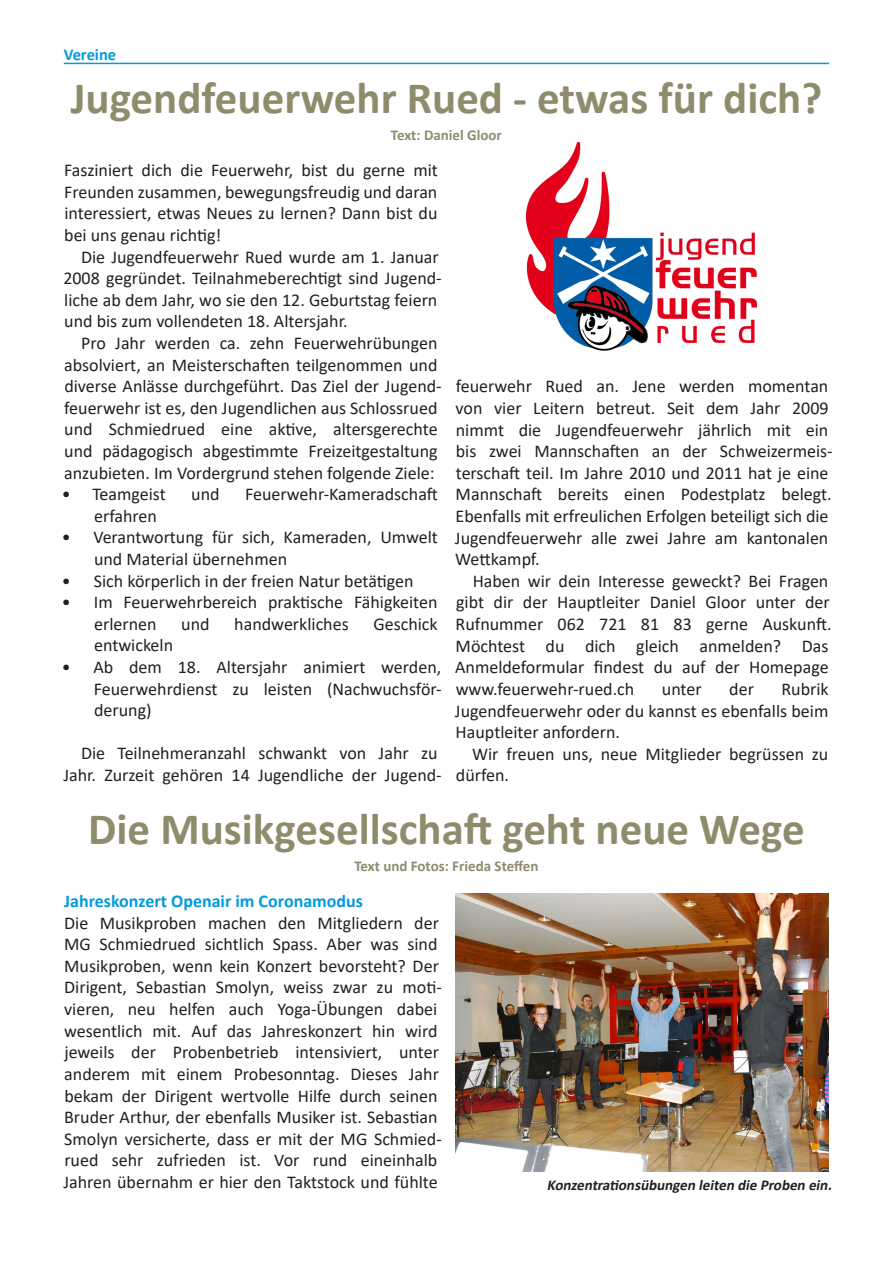
<style>
.page{position:relative;width:893px;height:1263px;background:#fff}
.page>*{position:absolute;margin:0;border:0;box-sizing:border-box;transform-origin:0 0}
.t1{font:700 45px "Calibri";color:#8f8b6d}
.t2{font:18px/21.6px "Calibri";color:#231f20}
.t3{font:700 18px "Calibri";color:#009bde}
.t4{font:700 16.5px "Calibri";color:#009bde}
.t5{font:700 15px "Calibri";color:#8f8b6d}
.t6{font:italic 700 15px "Calibri";color:#231f20}
</style>
<div class="page">
<hr style="left:64px;top:63px;width:765px;height:1px;background:#009bde">
<img style="left:455px;top:893px;width:374px;height:278px">
<img style="left:527px;top:142px;width:231px;height:209px">
<p class="t4" style="left:64px;top:43px;width:54px">Vereine</p>
<p class="t1" style="left:71px;top:66px;width:753px">Jugendfeuerwehr Rued - etwas für dich?</p>
<p class="t5" style="left:391px;top:125px;width:113px">Text: Daniel Gloor</p>
<p class="t2" style="left:64px;top:159px;width:375px;text-align:justify">Fasziniert dich die Feuerwehr, bist du gerne mit Freunden zusammen, bewegungsfreudig und daran interessiert, etwas Neues zu lernen? Dann bist du bei uns genau richtig!</p>
<p class="t2" style="left:63px;top:245px;width:380px;text-indent:18px">Die Jugendfeuerwehr Rued wurde am 1. Januar 2008 gegründet. Teilnahmeberechtigt sind Jugend&shy;liche ab dem Jahr, wo sie den 12. Geburtstag feiern und bis zum vollendeten 18. Altersjahr.</p>
<p class="t2" style="left:64px;top:332px;width:379px;text-indent:17px">Pro Jahr werden ca. zehn Feuerwehrübungen absolviert, an Meisterschaften teilgenommen und diverse Anlässe durchgeführt. Das Ziel der Jugend&shy;feuerwehr ist es, den Jugendlichen aus Schlossrued und Schmiedrued eine aktive, altersgerechte und pädagogisch abgestimmte Freizeitgestaltung anzubieten. Im Vordergrund stehen folgende Ziele:</p>
<p class="t2" style="left:62px;top:483px;width:106px">• Teamgeist</p>
<p class="t2" style="left:191px;top:483px;width:30px">und</p>
<p class="t2" style="left:245px;top:483px;width:194px">Feuerwehr-Kameradschaft</p>
<p class="t2" style="left:94px;top:504px;width:64px">erfahren</p>
<p class="t2" style="left:94px;top:526px;width:345px;text-indent:-32px">• Verantwortung für sich, Kameraden, Umwelt und Material übernehmen</p>
<p class="t2" style="left:62px;top:569px;width:353px">• Sich körperlich in der freien Natur betätigen</p>
<p class="t2" style="left:94px;top:591px;width:345px;text-indent:-32px">• Im Feuerwehrbereich praktische Fähigkeiten erlernen</p>
<p class="t2" style="left:455px;top:375px;width:379px">feuerwehr Rued an. Jene werden momentan von vier Leitern betreut. Seit dem Jahr 2009 nimmt die Jugendfeuerwehr jährlich mit ein bis zwei Mannschaften an der Schweizermeis&shy;terschaft teil. Im Jahre 2010 und 2011 hat je eine Mannschaft bereits einen Podestplatz belegt.<br>Ebenfalls mit erfreulichen Erfolgen beteiligt sich die Jugendfeuerwehr alle zwei Jahre am kantonalen Wettkampf.</p>
<p class="t2" style="left:455px;top:570px;width:378px;text-indent:18px">Haben wir dein Interesse geweckt? Bei Fragen gibt dir der Hauptleiter Daniel Gloor unter der Rufnummer 062 721 81 83 gerne Auskunft.<br>Möchtest du dich gleich anmelden? Das Anmeldeformular findest du auf der Homepage www.feuerwehr-rued.ch</p>
<p class="t2" style="left:181px;top:612px;width:30px">und</p>
<p class="t2" style="left:234px;top:612px;width:116px">handwerkliches</p>
<p class="t2" style="left:373px;top:612px;width:66px">Geschick</p>
<p class="t2" style="left:94px;top:634px;width:81px">entwickeln</p>
<p class="t2" style="left:94px;top:656px;width:349px;text-align:justify;text-indent:-32px">• Ab dem 18. Altersjahr animiert werden, Feuerwehrdienst zu leisten (Nachwuchsför&shy;derung)</p>
<p class="t2" style="left:63px;top:742px;width:380px;text-align:right">Die Teilnehmeranzahl schwankt von Jahr zu<br>Jahr. Zurzeit gehören 14 Jugendliche der Jugend-</p>
<p class="t2" style="left:455px;top:678px;width:375px;text-align:justify;text-indent:326px">Rubrik Jugendfeuerwehr oder du kannst es ebenfalls beim Hauptleiter anfordern.</p>
<p class="t2" style="left:456px;top:742px;width:374px;text-indent:16px">Wir freuen uns, neue Mitglieder begrüssen zu dürfen.</p>
<p class="t2" style="left:662px;top:678px;width:41px">unter</p>
<p class="t2" style="left:729px;top:678px;width:26px">der</p>
<p class="t1" style="left:88px;top:797px;width:718px">Die Musikgesellschaft geht neue Wege</p>
<p class="t5" style="left:354px;top:855px;width:186px">Text und Fotos: Frieda Steffen</p>
<p class="t3" style="left:64px;top:888px;width:300px">Jahreskonzert Openair im Coronamodus</p>
<p class="t2" style="left:63px;top:911px;width:380px">Die Musikproben machen den Mitgliedern der MG Schmiedrued sichtlich Spass. Aber was sind Musikproben, wenn kein Konzert bevorsteht? Der Dirigent, Sebastian Smolyn, weiss zwar zu moti&shy;vieren, neu helfen auch Yoga-Übungen dabei wesentlich mit. Auf das Jahreskonzert hin wird jeweils der Probenbetrieb intensiviert, unter anderem mit einem Probesonntag. Dieses Jahr bekam der Dirigent wertvolle Hilfe durch seinen Bruder Arthur, der ebenfalls Musiker ist. Sebastian Smolyn versicherte, dass er mit der MG Schmied&shy;rued sehr zufrieden ist. Vor rund eineinhalb Jahren übernahm er hier den Taktstock und fühlte</p>
<p class="t6" style="left:547px;top:1174px;width:290px">Konzentrationsübungen leiten die Proben ein.</p>
</div>
